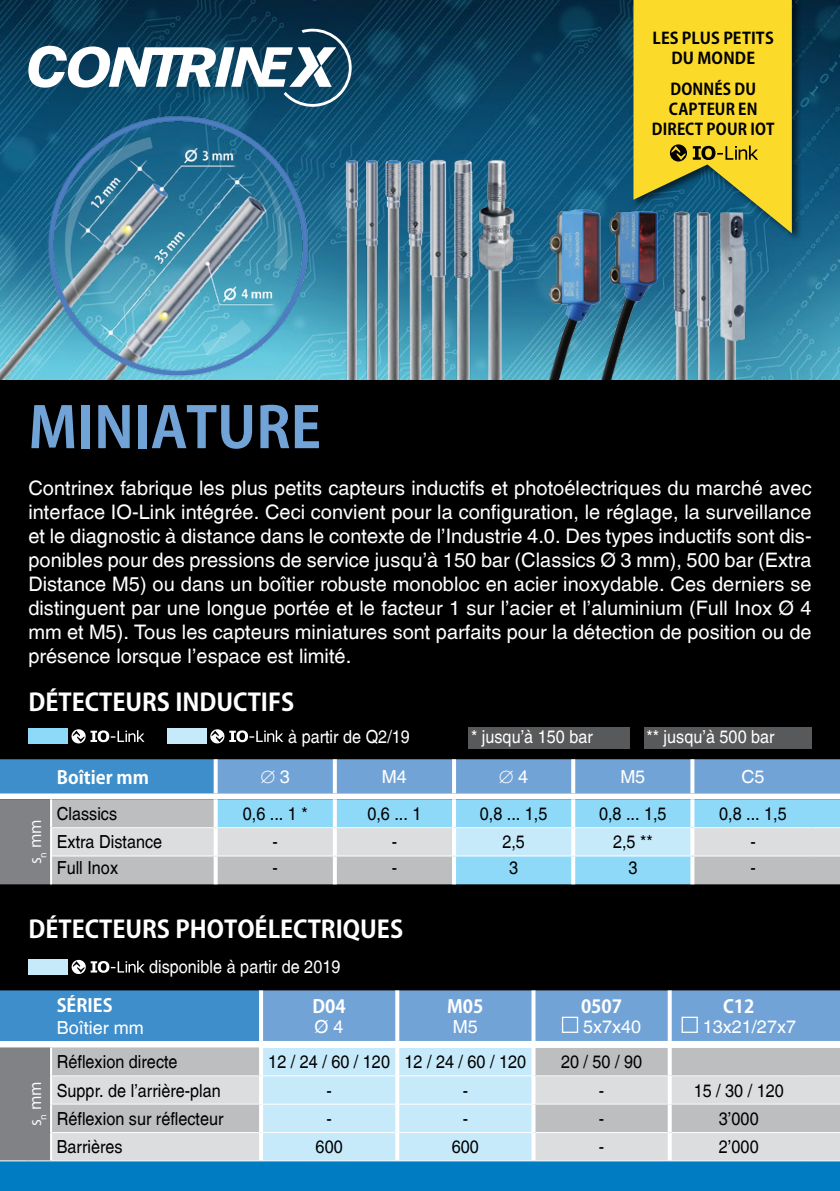
<style>
.page{position:relative;width:840px;height:1191px;background:#fff}
.page>*{position:absolute;margin:0;border:0;box-sizing:border-box;transform-origin:0 0}
.t1{font:700 56px "Koz Go Pro";color:#72a3d7}
.t2{font:700 24px "Koz Go Pro";color:#fff}
.t3{font:20px/24px "Switzerland Plain";color:#fff;text-align:justify}
.t4{font:18px "Switzerland Plain";color:#000;scale:.9 1}
.t5{font:18px "Switzerland Plain";color:#fff;scale:.9 1}
.t6{font:18px "Switzerland Plain";color:#fff}
.t7{font:700 18px "Koz Go Pro";color:#fff}
.t8{font:700 16px/20px "Koz Go Pro";letter-spacing:.01em;color:#000;text-align:center;scale:.95 1}
.t9{font:700 16px/20px "Koz Go Pro";letter-spacing:.01em;color:#000;text-align:center}
.t10{font:16px "Koz Go Pro";color:#fff}
</style>
<div class="page">
<div style="left:0;top:0;width:839px;height:1115px;background:#000"></div>
<div style="left:0;top:1116px;width:839px;height:75px;background:#007cc3"></div>
<div style="left:643px;top:727px;width:168px;height:21px;background:#58595b"></div>
<div style="left:468px;top:727px;width:161px;height:21px;background:#58595b"></div>
<img style="left:0;top:0;width:839px;height:380px">
<img style="left:0;top:107px;width:370px;height:273px">
<img style="left:330px;top:146px;width:199px;height:234px">
<img style="left:537px;top:205px;width:218px;height:175px">
<div style="left:630px;top:0;width:171px;height:243px;background:#000;opacity:.6"></div>
<div style="left:28px;top:728px;width:39px;height:15px;background:#8ed8f8"></div>
<svg style="left:71px;top:729px;width:73px;height:14px"></svg>
<svg style="left:0;top:759px;width:839px;height:125px"></svg>
<hr style="left:454px;top:855px;width:119px;height:1px;background:#fff">
<hr style="left:573px;top:855px;width:119px;height:1px;background:#fff">
<div style="left:167px;top:728px;width:39px;height:15px;background:#c7eafb"></div>
<svg style="left:210px;top:729px;width:73px;height:14px"></svg>
<svg style="left:0;top:990px;width:839px;height:51px"></svg>
<div style="left:0;top:1041px;width:839px;height:6px;background:#fff"></div>
<div style="left:52px;top:1047px;width:787px;height:28px;background:#bcbec0"></div>
<div style="left:263px;top:1048px;width:268px;height:27px;background:#c7eafb"></div>
<svg style="left:52px;top:1076px;width:787px;height:84px"></svg>
<hr style="left:259px;top:1047px;width:138px;height:1px;background:#fff">
<hr style="left:397px;top:1047px;width:136px;height:1px;background:#fff">
<hr style="left:533px;top:1047px;width:136px;height:1px;background:#fff">
<hr style="left:669px;top:1047px;width:136px;height:1px;background:#fff">
<hr style="left:805px;top:1047px;width:34px;height:1px;background:#fff">
<hr style="left:52px;top:1075px;width:207px;height:1px;background:#fff">
<hr style="left:263px;top:1075px;width:132px;height:1px;background:#fff">
<hr style="left:399px;top:1075px;width:132px;height:1px;background:#fff">
<hr style="left:535px;top:1075px;width:132px;height:1px;background:#fff">
<hr style="left:671px;top:1075px;width:134px;height:1px;background:#fff">
<hr style="left:805px;top:1075px;width:34px;height:1px;background:#fff">
<hr style="left:52px;top:1103px;width:207px;height:1px;background:#fff">
<hr style="left:263px;top:1103px;width:132px;height:1px;background:#fff">
<hr style="left:399px;top:1103px;width:132px;height:1px;background:#fff">
<hr style="left:535px;top:1103px;width:132px;height:1px;background:#fff">
<hr style="left:671px;top:1103px;width:134px;height:1px;background:#fff">
<hr style="left:805px;top:1103px;width:34px;height:1px;background:#fff">
<hr style="left:52px;top:1132px;width:207px;height:1px;background:#fff">
<hr style="left:263px;top:1132px;width:132px;height:1px;background:#fff">
<hr style="left:399px;top:1132px;width:132px;height:1px;background:#fff">
<hr style="left:535px;top:1132px;width:132px;height:1px;background:#fff">
<hr style="left:671px;top:1132px;width:134px;height:1px;background:#fff">
<hr style="left:805px;top:1132px;width:34px;height:1px;background:#fff">
<div style="left:0;top:1047px;width:51px;height:114px;background:#808285"></div>
<hr style="left:51px;top:1160px;width:210px;height:1px;background:#fff">
<hr style="left:261px;top:1160px;width:136px;height:1px;background:#fff">
<hr style="left:397px;top:1160px;width:136px;height:1px;background:#fff">
<hr style="left:533px;top:1160px;width:136px;height:1px;background:#fff">
<hr style="left:669px;top:1160px;width:136px;height:1px;background:#fff">
<hr style="left:805px;top:1160px;width:34px;height:1px;background:#fff">
<svg style="left:259px;top:990px;width:4px;height:51px"></svg>
<svg style="left:667px;top:990px;width:4px;height:51px"></svg>
<hr style="left:259px;top:1048px;width:4px;height:27px;background:#fff">
<svg style="left:667px;top:1048px;width:4px;height:27px"></svg>
<hr style="left:259px;top:1075px;width:4px;height:29px;background:#fff">
<svg style="left:667px;top:1075px;width:4px;height:29px"></svg>
<hr style="left:259px;top:1104px;width:4px;height:28px;background:#fff">
<svg style="left:667px;top:1104px;width:4px;height:28px"></svg>
<hr style="left:259px;top:1132px;width:4px;height:28px;background:#fff">
<svg style="left:667px;top:1132px;width:4px;height:28px"></svg>
<svg style="left:395px;top:990px;width:4px;height:51px"></svg>
<svg style="left:531px;top:990px;width:4px;height:51px"></svg>
<svg style="left:395px;top:1048px;width:4px;height:27px"></svg>
<svg style="left:395px;top:1075px;width:4px;height:29px"></svg>
<svg style="left:395px;top:1104px;width:4px;height:28px"></svg>
<svg style="left:395px;top:1132px;width:4px;height:28px"></svg>
<svg style="left:531px;top:1048px;width:4px;height:27px"></svg>
<svg style="left:531px;top:1075px;width:4px;height:29px"></svg>
<svg style="left:531px;top:1104px;width:4px;height:28px"></svg>
<svg style="left:531px;top:1132px;width:4px;height:28px"></svg>
<hr style="left:50px;top:1047px;width:2px;height:28px;background:#fff">
<hr style="left:50px;top:1075px;width:2px;height:29px;background:#fff">
<hr style="left:50px;top:1104px;width:2px;height:28px;background:#fff">
<hr style="left:50px;top:1132px;width:2px;height:28px;background:#fff">
<div style="left:561px;top:1016px;width:17px;height:17px;border:1px solid #fff"></div>
<div style="left:681px;top:1016px;width:16px;height:17px;border:1px solid #fff"></div>
<div style="left:28px;top:959px;width:39px;height:15px;background:#c7eafb"></div>
<svg style="left:72px;top:960px;width:73px;height:14px"></svg>
<svg style="left:633px;top:0;width:158px;height:233px"></svg>
<svg style="left:28px;top:29px;width:323px;height:78px"></svg>
<p class="t9" style="left:652px;top:29px;width:123px">LES PLUS PETITS<br>DU MONDE</p>
<p class="t8" style="left:651px;top:81px;width:130px">DONNÉS DU<br>CAPTEUR EN<br>DIRECT POUR IOT</p>
<h1 class="t1" style="left:28px;top:391px;width:294px">MINIATURE</h1>
<p class="t3" style="left:28px;top:476px;width:784px">Contrinex fabrique les plus petits capteurs inductifs et photoélectriques du marché avec interface IO-Link intégrée. Ceci convient pour la configuration, le réglage, la surveillance et le diagnostic à distance dans le contexte de l’Industrie 4.0. Des types inductifs sont dis&shy;ponibles pour des pressions de service jusqu’à 150 bar (Classics Ø 3 mm), 500 bar (Extra Distance M5) ou dans un boîtier robuste monobloc en acier inoxydable. Ces derniers se distinguent par une longue portée et le facteur 1 sur l’acier et l’aluminium (Full Inox Ø 4 mm et M5). Tous les capteurs miniatures sont parfaits pour la détection de position ou de présence lorsque l’espace est limité.</p>
<p class="t2" style="left:28px;top:687px;width:267px">DÉTECTEURS INDUCTIFS</p>
<p class="t5" style="left:288px;top:726px;width:137px">à partir de Q2/19</p>
<p class="t5" style="left:471px;top:726px;width:137px">* jusqu’à 150 bar</p>
<p class="t5" style="left:646px;top:726px;width:144px">** jusqu’à 500 bar</p>
<p class="t10" style="left:25px;top:864px;width:46px;rotate:-90deg">s<sub>n</sub> mm</p>
<p class="t7" style="left:57px;top:765px;width:94px">Boîtier mm</p>
<p class="t6" style="left:260px;top:766px;width:31px">∅3</p>
<p class="t6" style="left:382px;top:766px;width:27px">M4</p>
<p class="t6" style="left:498px;top:766px;width:31px">∅ 4</p>
<p class="t6" style="left:620px;top:766px;width:27px">M5</p>
<p class="t6" style="left:741px;top:766px;width:25px">C5</p>
<p class="t4" style="left:57px;top:802px;width:69px">Classics</p>
<p class="t4" style="left:243px;top:802px;width:73px">0,6 ... 1 *</p>
<p class="t4" style="left:367px;top:803px;width:61px">0,6 ... 1</p>
<p class="t4" style="left:479px;top:802px;width:77px">0,8 ... 1,5</p>
<p class="t4" style="left:598px;top:802px;width:77px">0,8 ... 1,5</p>
<p class="t4" style="left:718px;top:802px;width:77px">0,8 ... 1,5</p>
<p class="t4" style="left:57px;top:831px;width:119px">Extra Distance</p>
<p class="t4" style="left:272px;top:831px;width:7px">-</p>
<p class="t4" style="left:391px;top:831px;width:7px">-</p>
<p class="t4" style="left:502px;top:831px;width:27px">2,5</p>
<p class="t4" style="left:612px;top:831px;width:46px">2,5 **</p>
<p class="t4" style="left:750px;top:831px;width:7px">-</p>
<p class="t4" style="left:57px;top:857px;width:70px">Full Inox</p>
<p class="t4" style="left:272px;top:857px;width:7px">-</p>
<p class="t4" style="left:391px;top:857px;width:7px">-</p>
<p class="t4" style="left:509px;top:857px;width:12px">3</p>
<p class="t4" style="left:628px;top:857px;width:12px">3</p>
<p class="t4" style="left:750px;top:857px;width:7px">-</p>
<p class="t2" style="left:28px;top:914px;width:376px">DÉTECTEURS PHOTOÉLECTRIQUES</p>
<p class="t10" style="left:25px;top:1126px;width:46px;rotate:-90deg">s<sub>n</sub> mm</p>
<p class="t5" style="left:149px;top:956px;width:214px">disponible à partir de 2019</p>
<p class="t7" style="left:57px;top:994px;width:57px">SÉRIES</p>
<p class="t6" style="left:57px;top:1017px;width:88px">Boîtier mm</p>
<p class="t7" style="left:312px;top:994px;width:35px">D04</p>
<p class="t6" style="left:314px;top:1015px;width:30px">Ø 4</p>
<p class="t7" style="left:447px;top:994px;width:38px">M05</p>
<p class="t6" style="left:452px;top:1015px;width:27px">M5</p>
<p class="t7" style="left:580px;top:994px;width:43px">0507</p>
<p class="t6" style="left:583px;top:1015px;width:60px">5x7x40</p>
<p class="t7" style="left:722px;top:994px;width:33px">C12</p>
<p class="t6" style="left:702px;top:1015px;width:95px">13x21/27x7</p>
<p class="t4" style="left:57px;top:1051px;width:136px">Réflexion directe</p>
<p class="t4" style="left:268px;top:1051px;width:288px">12 / 24 / 60 / 120 12 / 24 / 60 / 120</p>
<p class="t4" style="left:560px;top:1051px;width:92px">20 / 50 / 90</p>
<p class="t4" style="left:57px;top:1079px;width:184px">Suppr. de l’arrière-plan</p>
<p class="t4" style="left:326px;top:1079px;width:7px">-</p>
<p class="t4" style="left:462px;top:1079px;width:7px">-</p>
<p class="t4" style="left:598px;top:1079px;width:7px">-</p>
<p class="t4" style="left:693px;top:1079px;width:102px">15 / 30 / 120</p>
<p class="t4" style="left:57px;top:1108px;width:187px">Réflexion sur réflecteur</p>
<p class="t4" style="left:326px;top:1108px;width:7px">-</p>
<p class="t4" style="left:462px;top:1108px;width:7px">-</p>
<p class="t4" style="left:598px;top:1108px;width:7px">-</p>
<p class="t4" style="left:718px;top:1108px;width:46px">3’000</p>
<p class="t4" style="left:57px;top:1136px;width:75px">Barrières</p>
<p class="t4" style="left:315px;top:1136px;width:32px">600</p>
<p class="t4" style="left:451px;top:1136px;width:32px">600</p>
<p class="t4" style="left:598px;top:1136px;width:7px">-</p>
<p class="t4" style="left:718px;top:1136px;width:46px">2’000</p>
</div>
